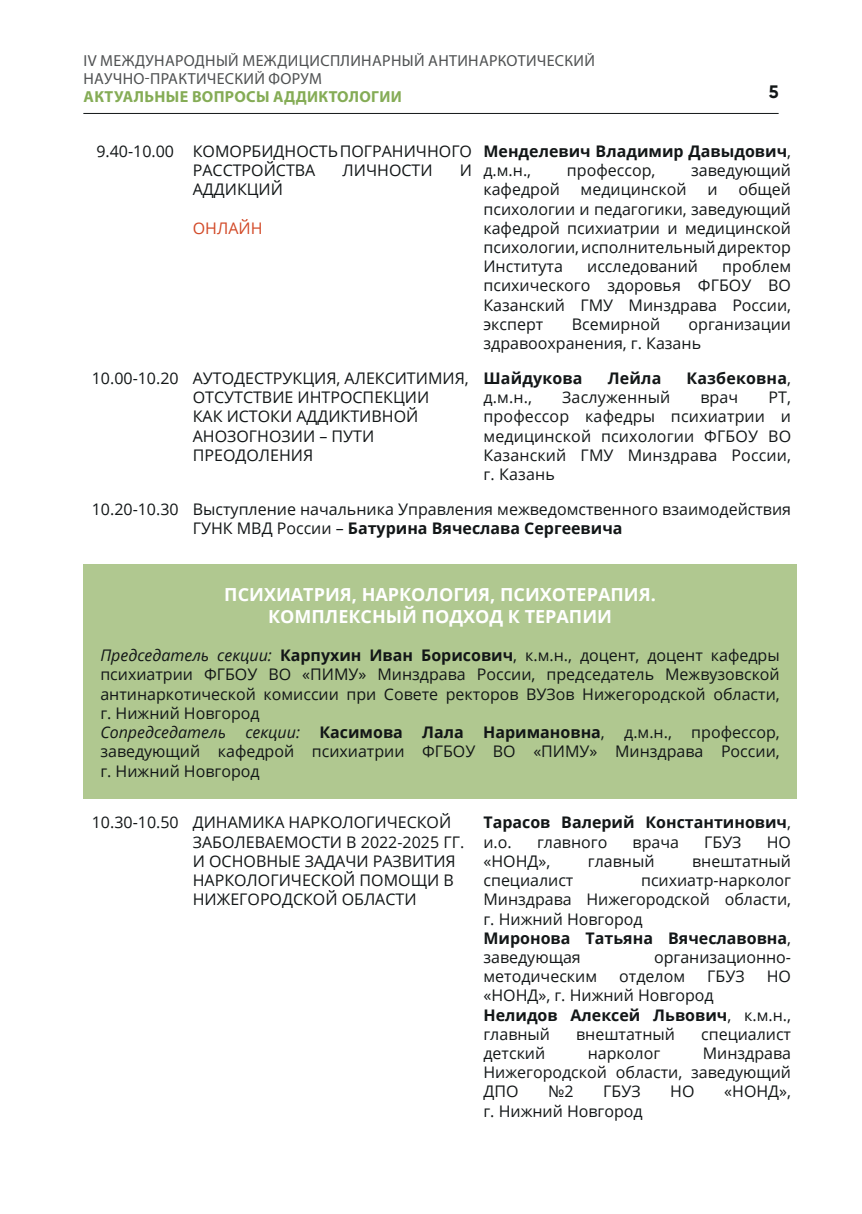
<style>
.page{position:relative;width:862px;height:1214px;background:#fff}
.page>*{position:absolute;margin:0;border:0;box-sizing:border-box;transform-origin:0 0}
.t1{font:700 18px/21.6px "Open Sans";color:#fff;text-align:center}
.t2{font:700 18px "Gilroy";color:#121617}
.t3{font:16px/19.2px "Open Sans";color:#121617}
.t4{font:700 16px/19.2px "Open Sans";color:#121617}
.t5{font:16px/18px "Myriad Pro";letter-spacing:.02em;color:#4f5152}
.t6{font:700 16px "Myriad Pro";letter-spacing:.02em;color:#85ac56}
.t7{font:16px "Open Sans";color:#d24927}
.s1{font-weight:400}
.s2{font-weight:700}
.s3{font-style:italic}
</style>
<div class="page">
<hr style="left:83px;top:113px;width:695px;height:1px;background:#121617">
<div style="left:83px;top:564px;width:714px;height:235px;background:#b0c890"></div>
<p class="t5" style="left:83px;top:52px;width:513px">IV МЕЖДУНАРОДНЫЙ МЕЖДИЦИСПЛИНАРНЫЙ АНТИНАРКОТИЧЕСКИЙ<br>НАУЧНО-ПРАКТИЧЕСКИЙ ФОРУМ</p>
<p class="t6" style="left:83px;top:87px;width:320px">АКТУАЛЬНЫЕ ВОПРОСЫ АДДИКТОЛОГИИ</p>
<p class="t3" style="left:193px;top:141px;width:281px;text-indent:-96px">9.40-10.00 КОМОРБИДНОСТЬ ПОГРАНИЧНОГО<br>РАССТРОЙСТВА</p>
<p class="t2" style="left:769px;top:80px;width:11px">5</p>
<p class="t4" style="left:483px;top:141px;width:309px">Менделевич Владимир Давыдович<span class="s1">, д.м.н.,</span></p>
<p class="t3" style="left:567px;top:160px;width:90px">профессор,</p>
<p class="t3" style="left:691px;top:160px;width:101px">заведующий</p>
<p class="t3" style="left:343px;top:160px;width:91px">ЛИЧНОСТИ</p>
<p class="t3" style="left:460px;top:160px;width:14px">И</p>
<p class="t3" style="left:193px;top:179px;width:92px">АДДИКЦИЙ</p>
<p class="t7" style="left:193px;top:217px;width:71px">ОНЛАЙН</p>
<p class="t3" style="left:483px;top:179px;width:309px;text-align:justify;text-indent:255px">общей психологии и педагогики, заведующий кафедрой психиатрии и медицинской психологии, исполнительный директор Института</p>
<p class="t3" style="left:483px;top:179px;width:78px">кафедрой</p>
<p class="t3" style="left:580px;top:179px;width:108px">медицинской</p>
<p class="t3" style="left:707px;top:179px;width:12px">и</p>
<p class="t3" style="left:483px;top:256px;width:309px;text-align:justify;text-indent:239px">проблем психического здоровья ФГБОУ ВО Казанский ГМУ Минздрава России, эксперт</p>
<p class="t3" style="left:587px;top:256px;width:112px">исследований</p>
<p class="t3" style="left:572px;top:314px;width:90px">Всемирной</p>
<p class="t3" style="left:483px;top:314px;width:309px;text-indent:205px">организации здравоохранения, г. Казань</p>
<p class="t3" style="left:193px;top:368px;width:277px;text-indent:-101px">10.00-10.20 АУТОДЕСТРУКЦИЯ, АЛЕКСИТИМИЯ,<br>ОТСУТСТВИЕ ИНТРОСПЕКЦИИ<br>КАК ИСТОКИ АДДИКТИВНОЙ<br>АНОЗОГНОЗИИ – ПУТИ<br>ПРЕОДОЛЕНИЯ</p>
<p class="t4" style="left:483px;top:368px;width:101px">Шайдукова</p>
<p class="t4" style="left:608px;top:368px;width:55px">Лейла</p>
<p class="t4" style="left:686px;top:368px;width:106px">Казбековна<span class="s1">,</span></p>
<p class="t3" style="left:483px;top:387px;width:50px">д.м.н.,</p>
<p class="t3" style="left:562px;top:387px;width:110px">Заслуженный</p>
<p class="t3" style="left:700px;top:387px;width:40px">врач</p>
<p class="t3" style="left:483px;top:387px;width:309px;text-align:justify;text-indent:285px">РТ, профессор кафедры психиатрии и медицинской психологии ФГБОУ ВО Казанский ГМУ Минздрава России, г. Казань</p>
<p class="t3" style="left:193px;top:499px;width:600px;text-indent:-101px">10.20-10.30 Выступление начальника Управления межведомственного взаимодействия<br>ГУНК МВД России – <span class="s2">Батурина Вячеслава Сергеевича</span></p>
<p class="t1" style="left:224px;top:583px;width:433px">ПСИХИАТРИЯ, НАРКОЛОГИЯ, ПСИХОТЕРАПИЯ.<br>КОМПЛЕКСНЫЙ ПОДХОД К ТЕРАПИИ</p>
<p class="t3" style="left:100px;top:645px;width:681px"><span class="s3">Председатель секции:</span> <span class="s2">Карпухин Иван Борисович</span>, к.м.н., доцент, доцент кафедры психиатрии ФГБОУ ВО «ПИМУ» Минздрава России, председатель Межвузовской антинаркотической комиссии при Совете ректоров ВУЗов Нижегородской области, г. Нижний Новгород<br><span class="s3">Сопредседатель секции:</span> <span class="s2">Касимова Лала Наримановна</span>, д.м.н., профессор, заведующий кафедрой психиатрии ФГБОУ ВО «ПИМУ» Минздрава России, г. Нижний Новгород</p>
<p class="t3" style="left:193px;top:812px;width:273px;text-indent:-101px">10.30-10.50 ДИНАМИКА НАРКОЛОГИЧЕСКОЙ<br>ЗАБОЛЕВАЕМОСТИ В 2022-2025 ГГ.<br>И ОСНОВНЫЕ ЗАДАЧИ РАЗВИТИЯ<br>НАРКОЛОГИЧЕСКОЙ ПОМОЩИ В<br>НИЖЕГОРОДСКОЙ ОБЛАСТИ</p>
<p class="t4" style="left:483px;top:812px;width:309px">Тарасов Валерий Константинович<span class="s1">, и.о.</span></p>
<p class="t3" style="left:537px;top:831px;width:72px">главного</p>
<p class="t3" style="left:632px;top:831px;width:48px">врача</p>
<p class="t3" style="left:704px;top:831px;width:39px">ГБУЗ</p>
<p class="t3" style="left:767px;top:831px;width:26px">НО</p>
<p class="t3" style="left:483px;top:851px;width:68px">«НОНД»,</p>
<p class="t3" style="left:588px;top:851px;width:68px">главный</p>
<p class="t3" style="left:692px;top:851px;width:100px">внештатный</p>
<p class="t3" style="left:483px;top:870px;width:91px">специалист</p>
<p class="t3" style="left:483px;top:870px;width:309px;text-indent:158px">психиатр-нарколог<br>Минздрава Нижегородской области, г. Нижний Новгород<br><span class="s2">Миронова Татьяна Вячеславовна</span>, заведующая</p>
<p class="t3" style="left:654px;top:947px;width:139px">организационно-</p>
<p class="t3" style="left:483px;top:966px;width:115px">методическим</p>
<p class="t3" style="left:619px;top:966px;width:67px">отделом</p>
<p class="t3" style="left:707px;top:966px;width:39px">ГБУЗ</p>
<p class="t3" style="left:767px;top:966px;width:26px">НО</p>
<p class="t3" style="left:483px;top:985px;width:309px">«НОНД», г. Нижний Новгород<br><span class="s2">Нелидов Алексей Львович</span>, к.м.н., главный</p>
<p class="t3" style="left:576px;top:1023px;width:100px">внештатный</p>
<p class="t3" style="left:701px;top:1023px;width:91px">специалист</p>
<p class="t3" style="left:483px;top:1043px;width:63px">детский</p>
<p class="t3" style="left:588px;top:1043px;width:74px">нарколог</p>
<p class="t3" style="left:483px;top:1043px;width:309px;text-align:justify;text-indent:219px">Минздрава Нижегородской области, заведующий ДПО</p>
<p class="t3" style="left:548px;top:1081px;width:27px">№2</p>
<p class="t3" style="left:603px;top:1081px;width:39px">ГБУЗ</p>
<p class="t3" style="left:670px;top:1081px;width:26px">НО</p>
<p class="t3" style="left:724px;top:1081px;width:68px">«НОНД»,</p>
<p class="t3" style="left:483px;top:1100px;width:161px">г. Нижний Новгород</p>
</div>
